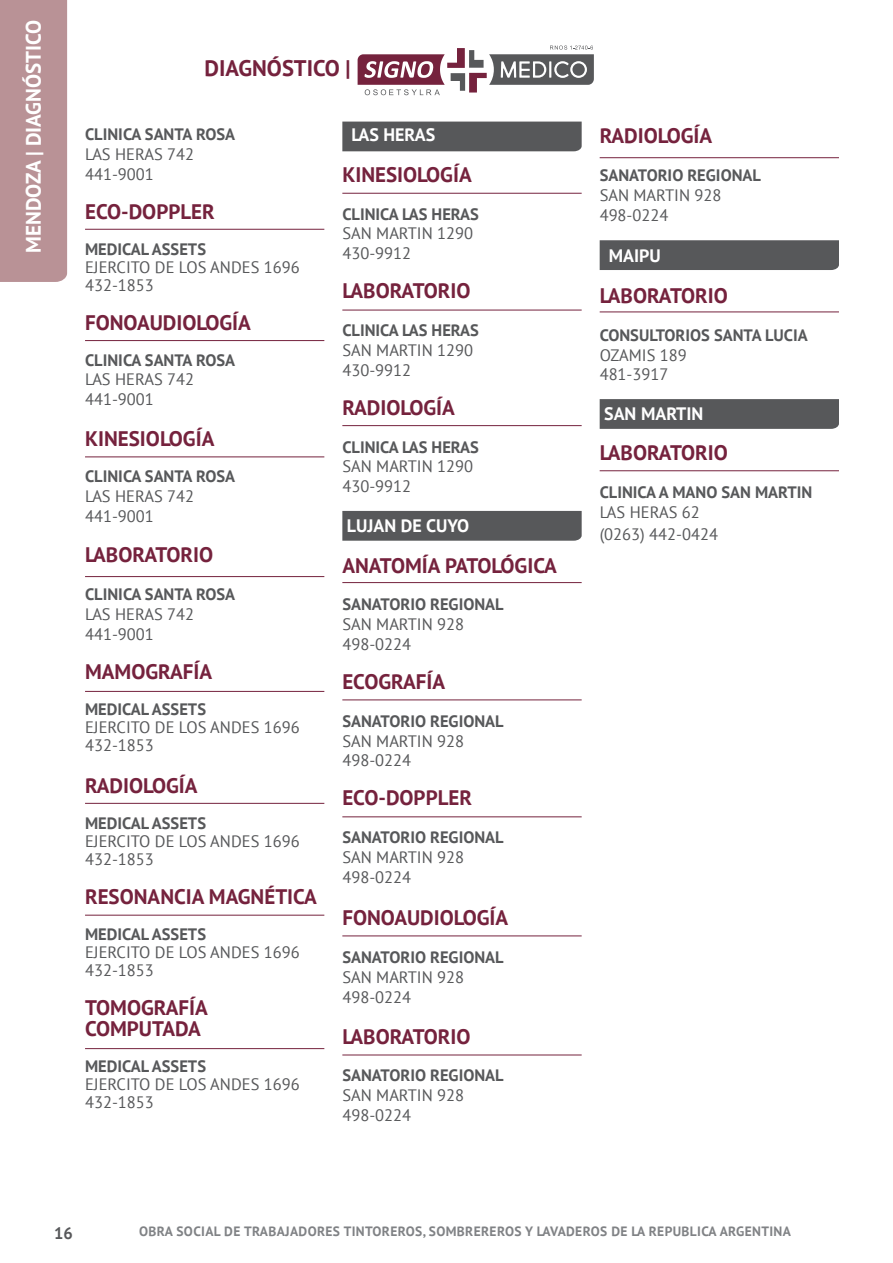
<style>
.page{position:relative;width:893px;height:1263px;background:#fff}
.page>*{position:absolute;margin:0;border:0;box-sizing:border-box;transform-origin:0 0}
.t1{font:700 22.5px "PT Sans";color:#75223d}
.t2{font:700 21px "PT Sans";color:#75223d}
.t3{font:700 21px "PT Sans";color:#fff}
.t4{font:700 18px "PT Sans";color:#fff}
.t5{font:16.5px "PT Sans";color:#57585a}
.t6{font:700 16.5px "PT Sans";color:#57585a}
.t7{font:700 13.5px "PT Sans";letter-spacing:.025em;color:#808285}
</style>
<div class="page">
<svg style="left:358px;top:46px;width:236px;height:49px"></svg>
<div style="left:342px;top:122px;width:240px;height:29px;background:#57585a"></div>
<div style="left:342px;top:511px;width:240px;height:30px;background:#57585a"></div>
<div style="left:600px;top:240px;width:239px;height:30px;background:#57585a"></div>
<div style="left:600px;top:399px;width:239px;height:30px;background:#57585a"></div>
<hr style="left:342px;top:193px;width:240px;height:1px;background:#75223d">
<hr style="left:342px;top:582px;width:240px;height:1px;background:#75223d">
<hr style="left:600px;top:312px;width:239px;height:1px;background:#75223d">
<hr style="left:600px;top:470px;width:239px;height:1px;background:#75223d">
<hr style="left:342px;top:699px;width:240px;height:1px;background:#75223d">
<hr style="left:342px;top:816px;width:240px;height:1px;background:#75223d">
<hr style="left:342px;top:935px;width:240px;height:1px;background:#75223d">
<hr style="left:342px;top:1054px;width:240px;height:1px;background:#75223d">
<hr style="left:600px;top:157px;width:239px;height:1px;background:#75223d">
<hr style="left:342px;top:310px;width:240px;height:1px;background:#75223d">
<hr style="left:342px;top:425px;width:240px;height:1px;background:#75223d">
<div style="left:0;top:0;width:67px;height:282px;background:#b99296"></div>
<hr style="left:85px;top:229px;width:239px;height:1px;background:#75223d">
<hr style="left:85px;top:340px;width:239px;height:1px;background:#75223d">
<hr style="left:85px;top:456px;width:239px;height:1px;background:#75223d">
<hr style="left:85px;top:576px;width:239px;height:1px;background:#75223d">
<hr style="left:85px;top:691px;width:239px;height:1px;background:#75223d">
<hr style="left:85px;top:803px;width:239px;height:1px;background:#75223d">
<hr style="left:85px;top:915px;width:239px;height:1px;background:#75223d">
<hr style="left:85px;top:1048px;width:239px;height:1px;background:#75223d">
<p class="t3" style="left:20px;top:253px;width:235px;rotate:-90deg">MENDOZA | DIAGNÓSTICO</p>
<p class="t1" style="left:205px;top:54px;width:147px">DIAGNÓSTICO |</p>
<p class="t6" style="left:85px;top:123px;width:152px">CLINICA SANTA ROSA</p>
<p class="t5" style="left:85px;top:143px;width:111px">LAS HERAS 742</p>
<p class="t5" style="left:85px;top:163px;width:70px">441-9001</p>
<p class="t2" style="left:85px;top:197px;width:131px">ECO-DOPPLER</p>
<p class="t6" style="left:85px;top:238px;width:123px">MEDICAL ASSETS</p>
<p class="t5" style="left:85px;top:256px;width:216px">EJERCITO DE LOS ANDES 1696</p>
<p class="t5" style="left:85px;top:274px;width:70px">432-1853</p>
<p class="t2" style="left:85px;top:308px;width:167px">FONOAUDIOLOGÍA</p>
<p class="t6" style="left:85px;top:349px;width:152px">CLINICA SANTA ROSA</p>
<p class="t5" style="left:85px;top:369px;width:111px">LAS HERAS 742</p>
<p class="t5" style="left:85px;top:389px;width:70px">441-9001</p>
<p class="t2" style="left:85px;top:425px;width:131px">KINESIOLOGÍA</p>
<p class="t6" style="left:85px;top:465px;width:152px">CLINICA SANTA ROSA</p>
<p class="t5" style="left:85px;top:485px;width:111px">LAS HERAS 742</p>
<p class="t5" style="left:85px;top:505px;width:70px">441-9001</p>
<p class="t2" style="left:85px;top:541px;width:130px">LABORATORIO</p>
<p class="t6" style="left:85px;top:583px;width:152px">CLINICA SANTA ROSA</p>
<p class="t5" style="left:85px;top:604px;width:111px">LAS HERAS 742</p>
<p class="t5" style="left:85px;top:623px;width:70px">441-9001</p>
<p class="t2" style="left:85px;top:657px;width:129px">MAMOGRAFÍA</p>
<p class="t6" style="left:85px;top:698px;width:123px">MEDICAL ASSETS</p>
<p class="t5" style="left:85px;top:716px;width:216px">EJERCITO DE LOS ANDES 1696</p>
<p class="t5" style="left:85px;top:734px;width:70px">432-1853</p>
<p class="t2" style="left:85px;top:771px;width:114px">RADIOLOGÍA</p>
<p class="t6" style="left:85px;top:812px;width:123px">MEDICAL ASSETS</p>
<p class="t5" style="left:85px;top:830px;width:216px">EJERCITO DE LOS ANDES 1696</p>
<p class="t5" style="left:85px;top:848px;width:70px">432-1853</p>
<p class="t2" style="left:85px;top:882px;width:233px">RESONANCIA MAGNÉTICA</p>
<p class="t6" style="left:85px;top:923px;width:123px">MEDICAL ASSETS</p>
<p class="t5" style="left:85px;top:941px;width:216px">EJERCITO DE LOS ANDES 1696</p>
<p class="t5" style="left:85px;top:959px;width:70px">432-1853</p>
<p class="t2" style="left:85px;top:993px;width:124px">TOMOGRAFÍA</p>
<p class="t2" style="left:85px;top:1014px;width:117px">COMPUTADA</p>
<p class="t6" style="left:85px;top:1055px;width:123px">MEDICAL ASSETS</p>
<p class="t5" style="left:85px;top:1073px;width:216px">EJERCITO DE LOS ANDES 1696</p>
<p class="t5" style="left:85px;top:1091px;width:70px">432-1853</p>
<p class="t4" style="left:351px;top:123px;width:85px">LAS HERAS</p>
<p class="t2" style="left:342px;top:161px;width:131px">KINESIOLOGÍA</p>
<p class="t6" style="left:342px;top:203px;width:138px">CLINICA LAS HERAS</p>
<p class="t5" style="left:342px;top:223px;width:132px">SAN MARTIN 1290</p>
<p class="t5" style="left:342px;top:243px;width:70px">430-9912</p>
<p class="t2" style="left:342px;top:277px;width:130px">LABORATORIO</p>
<p class="t6" style="left:342px;top:319px;width:138px">CLINICA LAS HERAS</p>
<p class="t5" style="left:342px;top:339px;width:132px">SAN MARTIN 1290</p>
<p class="t5" style="left:342px;top:359px;width:70px">430-9912</p>
<p class="t2" style="left:342px;top:393px;width:114px">RADIOLOGÍA</p>
<p class="t6" style="left:342px;top:436px;width:138px">CLINICA LAS HERAS</p>
<p class="t5" style="left:342px;top:456px;width:132px">SAN MARTIN 1290</p>
<p class="t5" style="left:342px;top:476px;width:70px">430-9912</p>
<p class="t4" style="left:347px;top:513px;width:124px">LUJAN DE CUYO</p>
<p class="t2" style="left:342px;top:551px;width:216px">ANATOMÍA PATOLÓGICA</p>
<p class="t6" style="left:342px;top:593px;width:163px">SANATORIO REGIONAL</p>
<p class="t5" style="left:342px;top:614px;width:123px">SAN MARTIN 928</p>
<p class="t5" style="left:342px;top:633px;width:70px">498-0224</p>
<p class="t2" style="left:342px;top:668px;width:104px">ECOGRAFÍA</p>
<p class="t6" style="left:342px;top:710px;width:163px">SANATORIO REGIONAL</p>
<p class="t5" style="left:342px;top:730px;width:123px">SAN MARTIN 928</p>
<p class="t5" style="left:342px;top:750px;width:70px">498-0224</p>
<p class="t2" style="left:342px;top:784px;width:131px">ECO-DOPPLER</p>
<p class="t6" style="left:342px;top:826px;width:163px">SANATORIO REGIONAL</p>
<p class="t5" style="left:342px;top:846px;width:123px">SAN MARTIN 928</p>
<p class="t5" style="left:342px;top:866px;width:70px">498-0224</p>
<p class="t2" style="left:342px;top:904px;width:167px">FONOAUDIOLOGÍA</p>
<p class="t6" style="left:342px;top:946px;width:163px">SANATORIO REGIONAL</p>
<p class="t5" style="left:342px;top:966px;width:123px">SAN MARTIN 928</p>
<p class="t5" style="left:342px;top:986px;width:70px">498-0224</p>
<p class="t2" style="left:342px;top:1022px;width:130px">LABORATORIO</p>
<p class="t6" style="left:342px;top:1064px;width:163px">SANATORIO REGIONAL</p>
<p class="t5" style="left:342px;top:1085px;width:123px">SAN MARTIN 928</p>
<p class="t5" style="left:342px;top:1104px;width:70px">498-0224</p>
<p class="t2" style="left:600px;top:122px;width:114px">RADIOLOGÍA</p>
<p class="t6" style="left:600px;top:164px;width:163px">SANATORIO REGIONAL</p>
<p class="t5" style="left:600px;top:185px;width:123px">SAN MARTIN 928</p>
<p class="t5" style="left:600px;top:204px;width:70px">498-0224</p>
<p class="t4" style="left:609px;top:244px;width:54px">MAIPU</p>
<p class="t2" style="left:600px;top:282px;width:130px">LABORATORIO</p>
<p class="t6" style="left:600px;top:324px;width:210px">CONSULTORIOS SANTA LUCIA</p>
<p class="t5" style="left:600px;top:344px;width:89px">OZAMIS 189</p>
<p class="t5" style="left:600px;top:364px;width:70px">481-3917</p>
<p class="t4" style="left:604px;top:401px;width:101px">SAN MARTIN</p>
<p class="t2" style="left:600px;top:439px;width:130px">LABORATORIO</p>
<p class="t6" style="left:600px;top:481px;width:214px">CLINICA A MANO SAN MARTIN</p>
<p class="t5" style="left:600px;top:502px;width:102px">LAS HERAS 62</p>
<p class="t5" style="left:600px;top:523px;width:120px">(0263) 442-0424</p>
<p class="t6" style="left:54px;top:1222px;width:20px">16</p>
<p class="t7" style="left:139px;top:1222px;width:653px">OBRA SOCIAL DE TRABAJADORES TINTOREROS, SOMBREREROS Y LAVADEROS DE LA REPUBLICA ARGENTINA</p>
</div>
